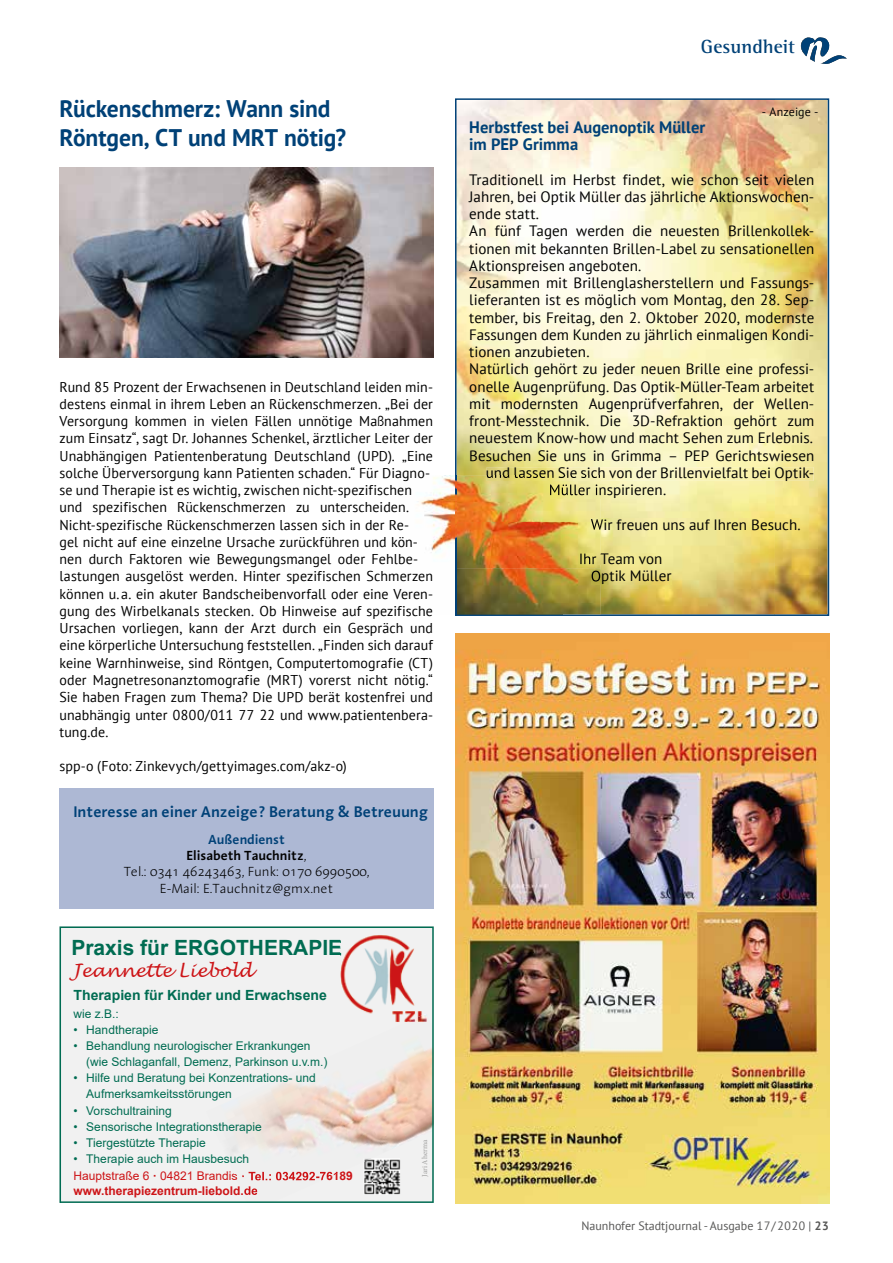
<style>
.page{position:relative;width:893px;height:1263px;background:#fff}
.page>*{position:absolute;margin:0;border:0;box-sizing:border-box;transform-origin:0 0}
.t1{font:700 24px "PT Sans";letter-spacing:-.005em;color:#004177}
.t2{font:700 21px "Arial";color:#006c52}
.t3{font:700 19.5px "Rotis Semi Serif";letter-spacing:.005em;color:#004177}
.t4{font:italic 18px "Lucida Handwriting";color:#cd1417}
.t5{font:700 16.5px/17.2px "PT Sans";letter-spacing:.005em;color:#004177}
.t6{font:600 15.75px "Aroma LT";letter-spacing:-.005em;color:#004177}
.t7{font:15px/17.2px "PT Sans";letter-spacing:.005em;color:#000}
.t8{font:14.25px/17.2px "PT Sans";letter-spacing:.005em;color:#000}
.t9{font:700 14.1px "Arial";color:#006c52}
.t10{font:300 13.5px/16.2px "Aroma LT";letter-spacing:-.005em;color:#000;text-align:center}
.t11{font:12px/16.2px "Arial";color:#006c52}
.t12{font:700 12px/14.4px "Arial";color:#cd1417}
.t13{font:12px "PT Sans";color:#575756}
.t14{font:12px "PT Sans";letter-spacing:.01em;color:#000}
.t15{font:7.5px "Minion Pro";color:#9d9d9c}
.s1{font-family:"Geometric 231 BT Roman C"}
.s2{font-weight:600;color:#004177}
.s3{font-weight:600}
.s4{font-weight:400}
.s5{font-weight:700}
</style>
<div class="page">
<svg style="left:801px;top:37px;width:46px;height:27px"></svg>
<img style="left:455px;top:634px;width:374px;height:569px">
<img style="left:455px;top:98px;width:374px;height:518px">
<img style="left:418px;top:476px;width:183px;height:138px">
<img style="left:487px;top:476px;width:114px;height:5px">
<img style="left:550px;top:484px;width:51px;height:14px">
<svg style="left:591px;top:519px;width:10px;height:11px"></svg>
<img style="left:580px;top:554px;width:21px;height:10px">
<svg style="left:592px;top:571px;width:9px;height:13px"></svg>
<div style="left:60px;top:789px;width:374px;height:120px;background:#adb8d4"></div>
<img style="left:60px;top:167px;width:374px;height:190px">
<svg style="left:60px;top:926px;width:374px;height:277px;fill:#f1f1f1"></svg>
<h3 class="t3" style="left:701px;top:35px;width:96px">Gesundheit</h3>
<h1 class="t1" style="left:60px;top:92px;width:273px">Rückenschmerz: Wann sind</h1>
<p class="t14" style="left:762px;top:104px;width:58px">- Anzeige -</p>
<h1 class="t1" style="left:60px;top:121px;width:288px">Röntgen, CT und MRT nötig?</h1>
<p class="t5" style="left:469px;top:118px;width:238px">Herbstfest bei Augenoptik Müller im PEP Grimma</p>
<p class="t7" style="left:469px;top:170px;width:347px">Traditionell im Herbst findet, wie schon seit vielen</p>
<p class="t7" style="left:469px;top:188px;width:347px">Jahren, bei Optik Müller das jährliche Aktionswochen-</p>
<p class="t7" style="left:469px;top:205px;width:71px">ende statt.</p>
<p class="t7" style="left:469px;top:222px;width:347px">An fünf Tagen werden die neuesten Brillenkollek-</p>
<p class="t7" style="left:469px;top:239px;width:347px">tionen mit bekannten Brillen-Label zu sensationellen</p>
<p class="t7" style="left:469px;top:257px;width:174px">Aktionspreisen angeboten.</p>
<p class="t7" style="left:469px;top:274px;width:346px">Zusammen mit Brillenglasherstellern und Fassungs-</p>
<p class="t7" style="left:469px;top:291px;width:347px">lieferanten ist es möglich vom Montag, den 28. Sep-</p>
<p class="t7" style="left:469px;top:308px;width:347px">tember, bis Freitag, den 2. Oktober 2020, modernste</p>
<p class="t7" style="left:469px;top:326px;width:347px">Fassungen dem Kunden zu jährlich einmaligen Kondi-</p>
<p class="t7" style="left:469px;top:343px;width:122px">tionen anzubieten.</p>
<p class="t7" style="left:469px;top:360px;width:346px">Natürlich gehört zu jeder neuen Brille eine professi-</p>
<p class="t7" style="left:469px;top:377px;width:346px">onelle Augenprüfung. Das Optik-Müller-Team arbeitet</p>
<p class="t7" style="left:469px;top:395px;width:347px">mit modernsten Augenprüfverfahren, der Wellen-</p>
<p class="t7" style="left:469px;top:412px;width:347px">front-Messtechnik. Die 3D-Refraktion gehört zum</p>
<p class="t7" style="left:469px;top:429px;width:345px">neuestem Know-how und macht Sehen zum Erlebnis.</p>
<p class="t7" style="left:469px;top:446px;width:347px">Besuchen Sie uns in Grimma – PEP Gerichtswiesen</p>
<p class="t7" style="left:486px;top:464px;width:330px">und lassen Sie sich von der Brillenvielfalt bei Optik-</p>
<p class="t7" style="left:549px;top:481px;width:119px">Müller inspirieren.</p>
<p class="t7" style="left:591px;top:515px;width:211px">Wir freuen uns auf Ihren Besuch.</p>
<p class="t7" style="left:591px;top:550px;width:82px;text-indent:-12px">Ihr Team von<br>Optik Müller</p>
<p class="t8" style="left:60px;top:378px;width:375px">Rund 85 Prozent der Erwachsenen in Deutschland leiden min&shy;destens einmal in ihrem Leben an Rückenschmerzen. „Bei der Versorgung kommen in vielen Fällen unnötige Ma<span class="s1">ß</span>nahmen zum Einsatz“, sagt Dr. Johannes Schenkel, ärztlicher Leiter der Unabhängigen Patientenberatung Deutschland (UPD). „Eine solche Überversorgung kann Patienten schaden.“ Für Diagno&shy;se und Therapie ist es wichtig, zwischen nicht-spezifischen und spezifischen Rückenschmerzen zu unterscheiden.<br>Nicht-spezifische Rückenschmerzen lassen sich in der Re-<br>gel nicht auf eine einzelne Ursache zurückführen und kön&shy;nen durch Faktoren wie Bewegungsmangel oder Fehlbe&shy;lastungen ausgelöst werden. Hinter spezifischen Schmerzen können u. a. ein akuter Bandscheibenvorfall oder eine Veren&shy;gung des Wirbelkanals stecken. Ob Hinweise auf spezifische Ursachen vorliegen, kann der Arzt durch ein Gespräch und eine körperliche Untersuchung feststellen. „Finden sich darauf keine Warnhinweise, sind Röntgen, Computertomografie (CT) oder Magnetresonanztomografie (MRT) vorerst nicht nötig.“ Sie haben Fragen zum Thema? Die UPD berät kostenfrei und unabhängig unter 0800/011 77 22 und www.patientenbera&shy;tung.de.</p>
<p class="t8" style="left:60px;top:757px;width:289px">spp-o (Foto: Zinkevych/gettyimages.com/akz-o)</p>
<p class="t6" style="left:73px;top:801px;width:356px">Interesse an einer Anzeige? Beratung &amp; Betreuung</p>
<p class="t10" style="left:124px;top:831px;width:247px"><span class="s2">Außendienst<br></span><span class="s3">Elisabeth Tauchnitz</span>,<br>Tel.: 0341 46243463, Funk: 0170 6990500,<br>E-Mail: E.Tauchnitz@gmx.net</p>
<h2 class="t2" style="left:71px;top:933px;width:272px">Praxis für ERGOTHERAPIE</h2>
<p class="t4" style="left:71px;top:960px;width:183px">Jeannette Liebold</p>
<p class="t9" style="left:74px;top:985px;width:255px">Therapien für Kinder und Erwachsene</p>
<p class="t11" style="left:74px;top:1005px;width:47px">wie z.B.:</p>
<p class="t11" style="left:74px;top:1021px;width:86px">• Handtherapie</p>
<p class="t11" style="left:86px;top:1037px;width:243px;text-indent:-13px">• Behandlung neurologischer Erkrankungen (wie Schlaganfall, Demenz, Parkinson u.v.m.)</p>
<p class="t11" style="left:86px;top:1070px;width:231px;text-indent:-13px">• Hilfe und Beratung bei Konzentrations- und<br>Aufmerksamkeitsstörungen</p>
<p class="t11" style="left:74px;top:1102px;width:100px">• Vorschultraining</p>
<p class="t11" style="left:74px;top:1118px;width:190px">• Sensorische Integrationstherapie</p>
<p class="t11" style="left:74px;top:1134px;width:134px">• Tiergestützte Therapie</p>
<p class="t11" style="left:74px;top:1150px;width:177px">• Therapie auch im Hausbesuch</p>
<p class="t12" style="left:74px;top:1169px;width:281px"><span class="s4">Hauptstraße 6</span> · <span class="s4">04821 Brandis</span> · Tel.: 034292-76189 www.therapiezentrum-liebold.de</p>
<p class="t15" style="left:420px;top:1176px;width:38px;rotate:-90deg">Jari Aherma</p>
<p class="t13" style="left:581px;top:1217px;width:249px">Naunhofer Stadtjournal - Ausgabe 17 / 2020 | <span class="s5">23</span></p>
</div>
